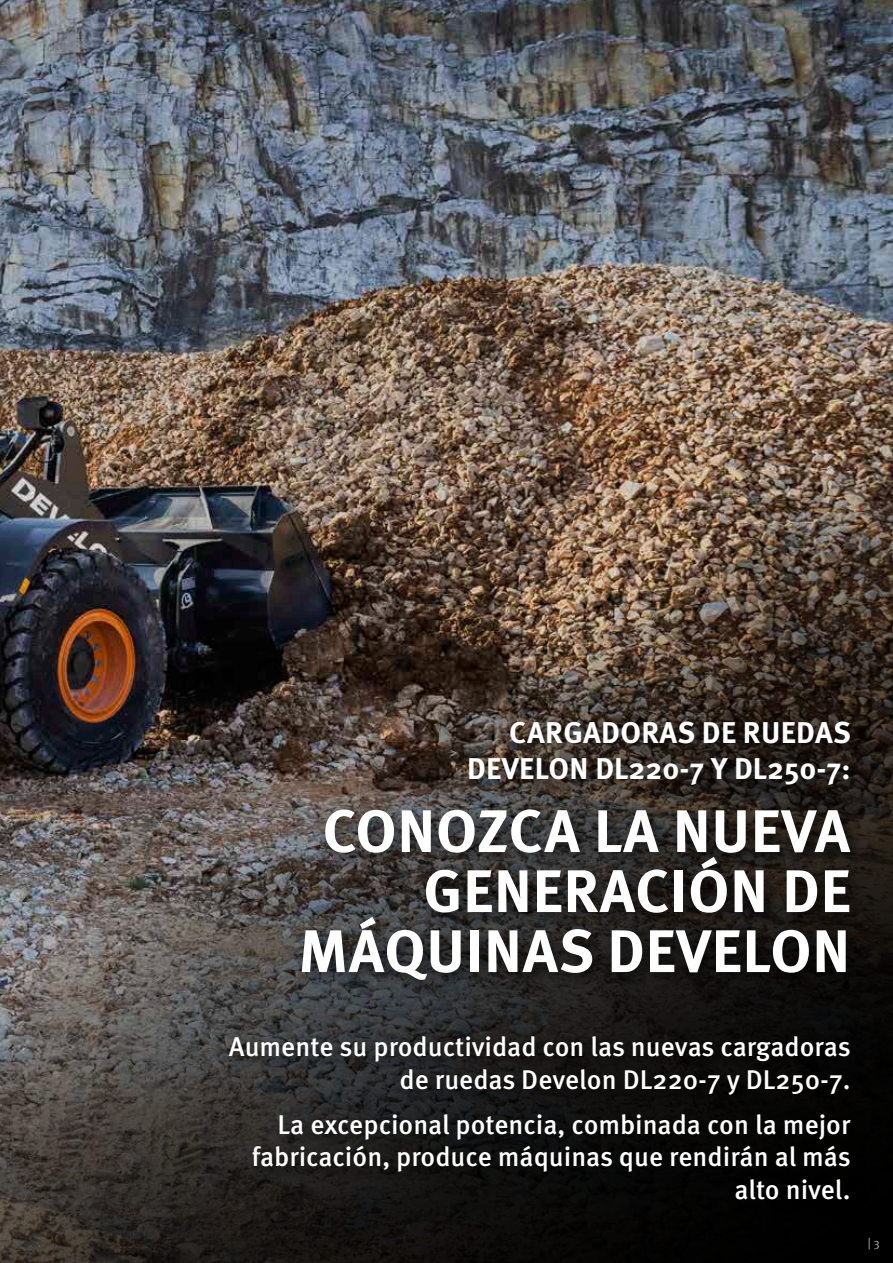
<style>
.page{position:relative;width:893px;height:1263px;background:#fff}
.page>*{position:absolute;margin:0;border:0;box-sizing:border-box;transform-origin:0 0}
.t1{font:700 60px/60px "Meta Pro";letter-spacing:.01em;color:#fff;text-align:right}
.t2{font:700 30px/36px "Meta Pro";letter-spacing:.01em;color:#fff;text-align:right}
.t3{font:500 27px/32.4px "Meta Pro";color:#fff;text-align:right}
.t4{font:12px "Meta Pro Norm";color:#b2b2b2}
</style>
<div class="page">
<img style="left:0;top:0;width:893px;height:404px">
<img style="left:0;top:404px;width:893px;height:859px">
<div style="left:293px;top:713px;width:575px;height:285px;background:#000;opacity:.75"></div>
<div style="left:221px;top:1028px;width:647px;height:189px;background:#000;opacity:.75"></div>
<p class="t2" style="left:467px;top:713px;width:385px">CARGADORAS DE RUEDAS<br>DEVELON DL220-7 Y DL250-7:</p>
<h1 class="t1" style="left:298px;top:797px;width:554px">CONOZCA LA NUEVA<br>GENERACIÓN DE<br>MÁQUINAS DEVELON</h1>
<p class="t3" style="left:229px;top:1029px;width:623px">Aumente su productividad con las nuevas cargadoras de ruedas Develon DL220-7 y DL250-7.</p>
<p class="t3" style="left:252px;top:1106px;width:600px">La excepcional potencia, combinada con la mejor fabricación, produce máquinas que rendirán al más alto nivel.</p>
<p class="t4" style="left:868px;top:1233px;width:14px">| 3</p>
</div>
